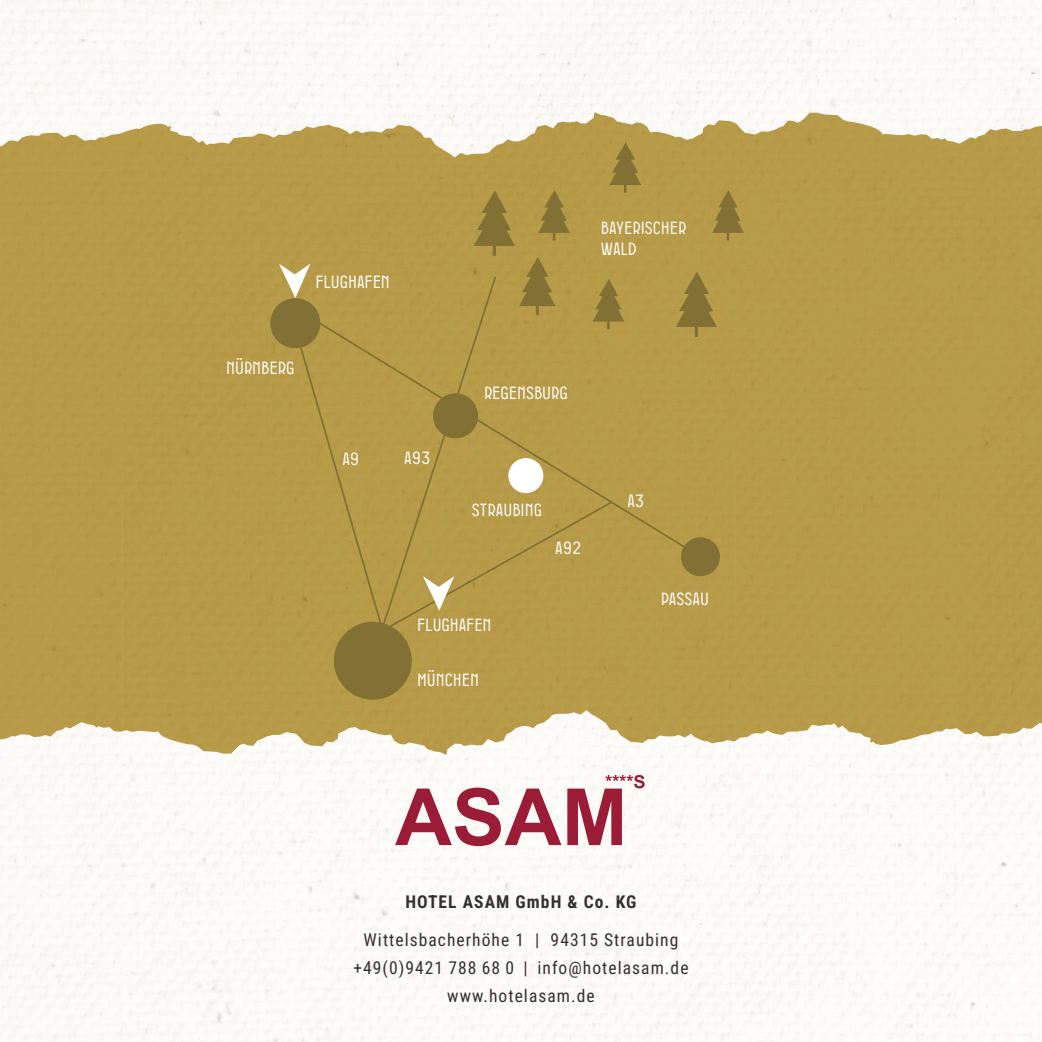
<style>
.page{position:relative;width:1042px;height:1042px;background:#fff}
.page>*{position:absolute;margin:0;border:0;box-sizing:border-box;transform-origin:0 0}
.t1{font:17.68px/21.2px "PARKING";color:#fff}
.t2{font:17.5px/28px "Roboto Condensed";letter-spacing:.06em;color:#313130;text-align:center}
.t3{font:700 17.5px "Roboto Condensed";letter-spacing:.06em;color:#313130}
</style>
<div class="page">
<img style="left:0;top:739px;width:1042px;height:303px">
<img style="left:552px;top:0;width:490px;height:112px">
<img style="left:61px;top:0;width:491px;height:112px">
<svg style="left:395px;top:787px;width:166px;height:59px"></svg>
<svg style="left:567px;top:775px;width:77px;height:70px"></svg>
<div style="left:736px;top:171px;width:306px;height:574px;background:#b79b49"></div>
<img style="left:0;top:112px;width:1042px;height:59px">
<img style="left:428px;top:170px;width:308px;height:585px">
<div style="left:122px;top:170px;width:307px;height:583px;background:#b69b49"></div>
<div style="left:0;top:170px;width:123px;height:569px;background:#b79b48"></div>
<div style="left:270px;top:298px;width:50px;height:50px;background:#827034;border-radius:50%"></div>
<div style="left:334px;top:622px;width:78px;height:78px;background:#827034;border-radius:50%"></div>
<div style="left:681px;top:537px;width:39px;height:39px;background:#827034;border-radius:50%"></div>
<div style="left:498px;top:317px;width:205px;height:242px;background:#b79b49"></div>
<svg style="left:293px;top:275px;width:205px;height:360px;background:#b29747"></svg>
<div style="left:508px;top:458px;width:35px;height:35px;background:#fff;border-radius:50%"></div>
<svg style="left:676px;top:271px;width:41px;height:66px;background:#9e873f"></svg>
<svg style="left:712px;top:190px;width:32px;height:50px;background:#9e863f"></svg>
<svg style="left:609px;top:142px;width:32px;height:51px;background:#9e873f"></svg>
<svg style="left:593px;top:279px;width:31px;height:50px;background:#9d863e"></svg>
<svg style="left:474px;top:190px;width:96px;height:125px;background:#a88f42"></svg>
<svg style="left:279px;top:264px;width:31px;height:34px"></svg>
<div style="left:378px;top:500px;width:236px;height:134px;background:#b79b49"></div>
<p class="t1" style="left:315px;top:271px;width:76px">FLUGHAFEN</p>
<p class="t1" style="left:601px;top:217px;width:87px">BAYERISCHER<br>WALD</p>
<p class="t1" style="left:226px;top:357px;width:70px">NÜRNBERG</p>
<p class="t1" style="left:342px;top:448px;width:19px">A9</p>
<p class="t1" style="left:404px;top:447px;width:28px">A93</p>
<p class="t1" style="left:484px;top:382px;width:85px">REGENSBURG</p>
<p class="t1" style="left:472px;top:498px;width:72px">STRAUBING</p>
<p class="t1" style="left:555px;top:537px;width:28px">A92</p>
<p class="t1" style="left:417px;top:614px;width:76px">FLUGHAFEN</p>
<p class="t1" style="left:417px;top:668px;width:63px">MÜNCHEN</p>
<p class="t1" style="left:627px;top:489px;width:19px">A3</p>
<p class="t1" style="left:661px;top:588px;width:50px">PASSAU</p>
<p class="t3" style="left:405px;top:890px;width:233px">HOTEL ASAM GmbH &amp; Co. KG</p>
<p class="t2" style="left:353px;top:925px;width:337px">Wittelsbacherhöhe 1 | 94315 Straubing +49(0)9421 788 68 0 | info@hotelasam.de www.hotelasam.de</p>
</div>
